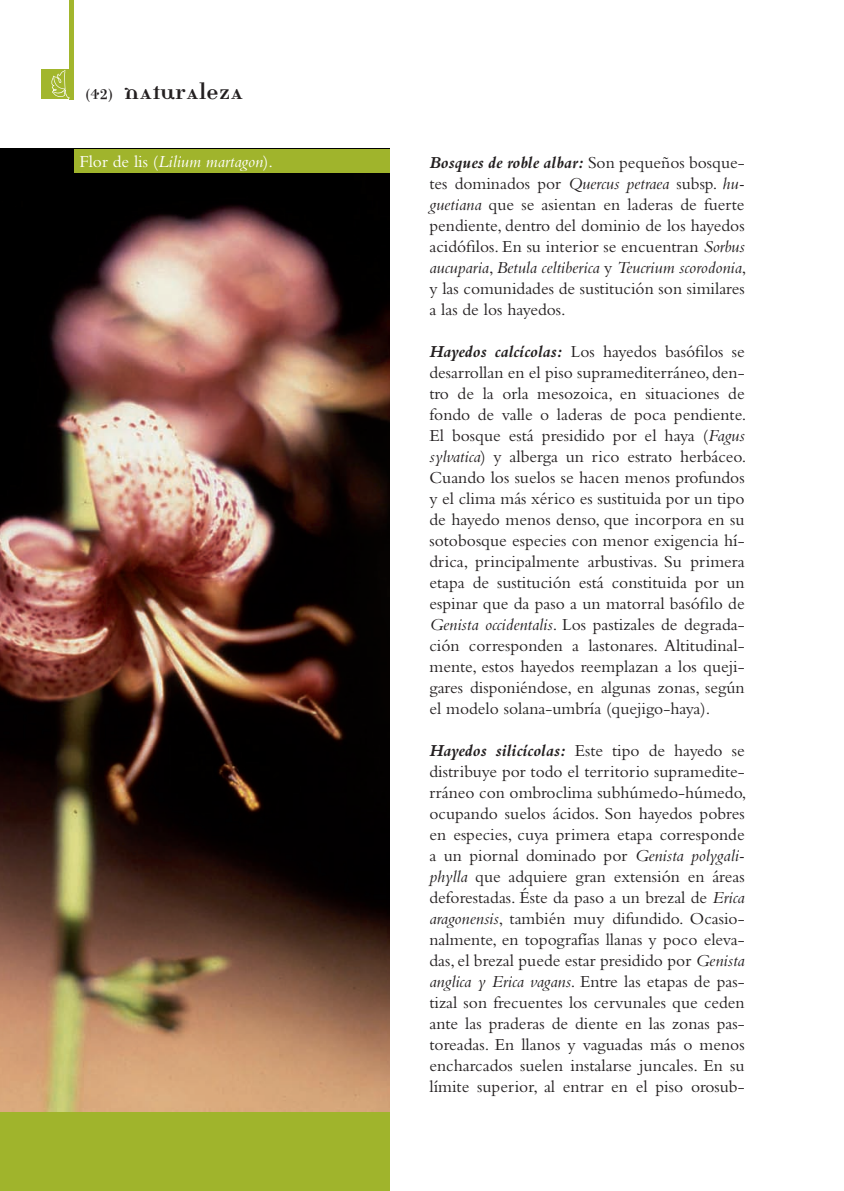
<style>
.page{position:relative;width:844px;height:1191px;background:#fff}
.page>*{position:absolute;margin:0;border:0;box-sizing:border-box;transform-origin:0 0}
.t1{font:24.5px "Katrina";color:#231f20}
.t2{font:17.5px/21px "Bembo";color:#231f20;text-align:justify}
.t3{font:italic 17.5px "Bembo";color:#fff}
.s1{font-size:15.75px}
.s2{font-style:normal}
.s3{font-weight:700;font-style:italic}
.s4{font-style:italic}
</style>
<div class="page">
<div style="left:41px;top:69px;width:30px;height:30px;background:#a2b62d"></div>
<div style="left:69px;top:0;width:5px;height:99px;background:#a2b62d"></div>
<svg style="left:51px;top:70px;width:19px;height:29px"></svg>
<div style="left:0;top:149px;width:389px;height:1042px;background:#a0b42c"></div>
<img style="left:0;top:149px;width:389px;height:962px">
<hr style="left:843px;top:798px;width:1px;height:393px;background:#a0b42c">
<div style="left:74px;top:149px;width:315px;height:23px;background:#a0b42c"></div>
<h1 class="t1" style="left:86px;top:77px;width:159px"><span class="s1">(42)</span> naturaleza</h1>
<p class="t3" style="left:79px;top:151px;width:195px"><span class="s2">Flor de lis (</span>Lilium martagon<span class="s2">).</span></p>
<p class="t2" style="left:429px;top:152px;width:318px"><span class="s3">Bosques de roble albar:</span> Son pequeños bosque&shy;tes dominados por <span class="s4">Quercus petraea</span> subsp. <span class="s4">hu&shy;guetiana</span> que se asientan en laderas de fuerte pendiente, dentro del dominio de los hayedos acidófilos. En su interior se encuentran <span class="s4">Sorbus aucuparia</span>, <span class="s4">Betula celtiberica</span> y <span class="s4">Teucrium scorodonia</span>, y las comunidades de sustitución son similares a las de los hayedos.</p>
<p class="t2" style="left:429px;top:341px;width:318px"><span class="s3">Hayedos calcícolas:</span> Los hayedos basófilos se desarrollan en el piso supramediterráneo, den&shy;tro de la orla mesozoica, en situaciones de fondo de valle o laderas de poca pendiente.<br>El bosque está presidido por el haya (<span class="s4">Fagus sylvatica</span>) y alberga un rico estrato herbáceo.<br>Cuando los suelos se hacen menos profundos y el clima más xérico es sustituida por un tipo de hayedo menos denso, que incorpora en su sotobosque especies con menor exigencia hí&shy;drica, principalmente arbustivas. Su primera etapa de sustitución está constituida por un espinar que da paso a un matorral basófilo de <span class="s4">Genista occidentalis</span>. Los pastizales de degrada&shy;ción corresponden a lastonares. Altitudinal&shy;mente, estos hayedos reemplazan a los queji&shy;gares disponiéndose, en algunas zonas, según el modelo solana-umbría (quejigo-haya).</p>
<p class="t2" style="left:429px;top:740px;width:318px"><span class="s3">Hayedos silicícolas:</span> Este tipo de hayedo se distribuye por todo el territorio supramedite&shy;rráneo con ombroclima subhúmedo-húmedo, ocupando suelos ácidos. Son hayedos pobres en especies, cuya primera etapa corresponde a un piornal dominado por <span class="s4">Genista polygali&shy;phylla</span> que adquiere gran extensión en áreas deforestadas. Éste da paso a un brezal de <span class="s4">Erica aragonensis</span>, también muy difundido. Ocasio&shy;nalmente, en topografías llanas y poco eleva&shy;das, el brezal puede estar presidido por <span class="s4">Genista anglica y Erica vagans</span>. Entre las etapas de pas&shy;tizal son frecuentes los cervunales que ceden ante las praderas de diente en las zonas pas&shy;toreadas. En llanos y vaguadas más o menos encharcados suelen instalarse juncales. En su límite superior, al entrar en el piso orosub-</p>
</div>
